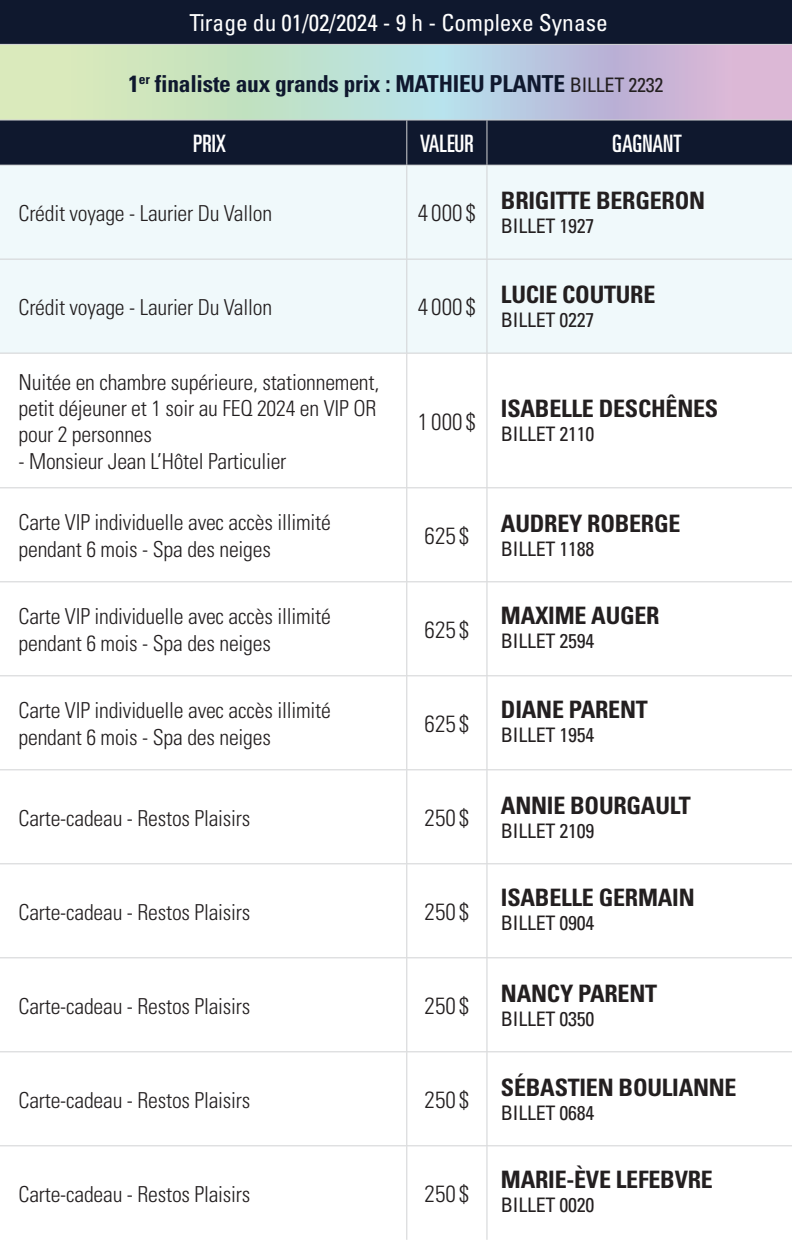
<style>
.page{position:relative;width:792px;height:1240px;background:#fff}
.page>*{position:absolute;margin:0;border:0;box-sizing:border-box;transform-origin:0 0}
.t1{font:700 condensed 24px "Univers";letter-spacing:-.01em;color:#231f20}
.t2{font:ultra-condensed 24px "Univers";color:#fff}
.t3{font:700 condensed 23.4px "Univers";letter-spacing:-.01em;color:#0f182e}
.t4{font:300 condensed 23.4px "Univers";color:#231f20}
.t5{font:condensed 23.4px "Univers";color:#fff}
.t6{font:300 condensed 22px/26.4px "Univers";letter-spacing:-.01em;color:#231f20}
.t7{font:condensed 20px "Univers";letter-spacing:-.01em;color:#231f20}
.s1{font-weight:400;font-size:20px;color:#231f20}
</style>
<div class="page">
<div style="left:0;top:0;width:792px;height:44px;background:#0f182e"></div>
<svg style="left:0;top:45px;width:792px;height:75px;background:#c6d3d0"></svg>
<div style="left:0;top:121px;width:792px;height:44px;background:#0f182e"></div>
<div style="left:0;top:166px;width:792px;height:187px;background:#f0f9fb"></div>
<hr style="left:0;top:165px;width:407px;height:1px;background:#d1d2d4">
<hr style="left:0;top:259px;width:407px;height:1px;background:#d1d2d4">
<hr style="left:0;top:353px;width:407px;height:1px;background:#d1d2d4">
<hr style="left:407px;top:165px;width:80px;height:1px;background:#d1d2d4">
<hr style="left:407px;top:259px;width:80px;height:1px;background:#d1d2d4">
<hr style="left:407px;top:353px;width:80px;height:1px;background:#d1d2d4">
<hr style="left:0;top:487px;width:407px;height:1px;background:#d1d2d4">
<hr style="left:407px;top:487px;width:80px;height:1px;background:#d1d2d4">
<hr style="left:0;top:581px;width:407px;height:1px;background:#d1d2d4">
<hr style="left:0;top:675px;width:407px;height:1px;background:#d1d2d4">
<hr style="left:0;top:769px;width:407px;height:1px;background:#d1d2d4">
<hr style="left:487px;top:487px;width:305px;height:1px;background:#d1d2d4">
<hr style="left:407px;top:581px;width:80px;height:1px;background:#d1d2d4">
<hr style="left:407px;top:675px;width:80px;height:1px;background:#d1d2d4">
<hr style="left:407px;top:769px;width:80px;height:1px;background:#d1d2d4">
<hr style="left:407px;top:863px;width:80px;height:1px;background:#d1d2d4">
<hr style="left:407px;top:957px;width:80px;height:1px;background:#d1d2d4">
<hr style="left:407px;top:1051px;width:80px;height:1px;background:#d1d2d4">
<hr style="left:487px;top:1051px;width:305px;height:1px;background:#d1d2d4">
<hr style="left:407px;top:1145px;width:80px;height:1px;background:#d1d2d4">
<hr style="left:0;top:863px;width:407px;height:1px;background:#d1d2d4">
<hr style="left:0;top:957px;width:407px;height:1px;background:#d1d2d4">
<hr style="left:0;top:1051px;width:407px;height:1px;background:#d1d2d4">
<hr style="left:0;top:1145px;width:407px;height:1px;background:#d1d2d4">
<hr style="left:487px;top:353px;width:305px;height:1px;background:#d1d2d4">
<hr style="left:487px;top:581px;width:305px;height:1px;background:#d1d2d4">
<hr style="left:487px;top:675px;width:305px;height:1px;background:#d1d2d4">
<hr style="left:487px;top:769px;width:305px;height:1px;background:#d1d2d4">
<hr style="left:487px;top:863px;width:305px;height:1px;background:#d1d2d4">
<hr style="left:487px;top:957px;width:305px;height:1px;background:#d1d2d4">
<hr style="left:406px;top:166px;width:1px;height:93px;background:#d1d2d4">
<hr style="left:406px;top:260px;width:1px;height:93px;background:#d1d2d4">
<hr style="left:406px;top:354px;width:1px;height:133px;background:#d1d2d4">
<hr style="left:406px;top:488px;width:1px;height:93px;background:#d1d2d4">
<hr style="left:406px;top:582px;width:1px;height:93px;background:#d1d2d4">
<hr style="left:406px;top:676px;width:1px;height:93px;background:#d1d2d4">
<hr style="left:406px;top:770px;width:1px;height:93px;background:#d1d2d4">
<hr style="left:406px;top:864px;width:1px;height:93px;background:#d1d2d4">
<hr style="left:406px;top:958px;width:1px;height:93px;background:#d1d2d4">
<hr style="left:406px;top:1052px;width:1px;height:93px;background:#d1d2d4">
<hr style="left:406px;top:1146px;width:1px;height:94px;background:#d1d2d4">
<hr style="left:406px;top:120px;width:1px;height:45px;background:#d1d2d4">
<hr style="left:487px;top:120px;width:1px;height:45px;background:#d1d2d4">
<hr style="left:0;top:44px;width:407px;height:1px;background:#d1d2d4">
<hr style="left:407px;top:44px;width:80px;height:1px;background:#d1d2d4">
<hr style="left:487px;top:44px;width:305px;height:1px;background:#d1d2d4">
<hr style="left:0;top:120px;width:407px;height:1px;background:#d1d2d4">
<hr style="left:407px;top:120px;width:80px;height:1px;background:#d1d2d4">
<hr style="left:487px;top:120px;width:305px;height:1px;background:#d1d2d4">
<hr style="left:487px;top:165px;width:305px;height:1px;background:#d1d2d4">
<hr style="left:487px;top:259px;width:305px;height:1px;background:#d1d2d4">
<hr style="left:487px;top:1145px;width:305px;height:1px;background:#d1d2d4">
<hr style="left:487px;top:166px;width:1px;height:93px;background:#d1d2d4">
<hr style="left:487px;top:260px;width:1px;height:93px;background:#d1d2d4">
<hr style="left:487px;top:354px;width:1px;height:133px;background:#d1d2d4">
<hr style="left:487px;top:488px;width:1px;height:93px;background:#d1d2d4">
<hr style="left:487px;top:582px;width:1px;height:93px;background:#d1d2d4">
<hr style="left:487px;top:676px;width:1px;height:93px;background:#d1d2d4">
<hr style="left:487px;top:770px;width:1px;height:93px;background:#d1d2d4">
<hr style="left:487px;top:864px;width:1px;height:93px;background:#d1d2d4">
<hr style="left:487px;top:958px;width:1px;height:93px;background:#d1d2d4">
<hr style="left:487px;top:1052px;width:1px;height:93px;background:#d1d2d4">
<hr style="left:487px;top:1146px;width:1px;height:94px;background:#d1d2d4">
<p class="t5" style="left:189px;top:8px;width:420px">Tirage du 01/02/2024 - 9 h - Complexe Synase</p>
<p class="t3" style="left:129px;top:69px;width:536px">1<sup>er</sup> finaliste aux grands prix : MATHIEU PLANTE <span class="s1">BILLET 2232</span></p>
<p class="t2" style="left:193px;top:130px;width:34px">PRIX</p>
<p class="t2" style="left:420px;top:130px;width:55px">VALEUR</p>
<p class="t2" style="left:612px;top:130px;width:71px">GAGNANT</p>
<p class="t6" style="left:19px;top:200px;width:255px">Crédit voyage - Laurier Du Vallon</p>
<p class="t4" style="left:418px;top:199px;width:59px">4000$</p>
<p class="t6" style="left:19px;top:294px;width:255px">Crédit voyage - Laurier Du Vallon</p>
<p class="t4" style="left:418px;top:293px;width:59px">4000$</p>
<p class="t6" style="left:19px;top:369px;width:362px">Nuitée en chambre supérieure, stationnement, petit déjeuner et 1 soir au FEQ 2024 en VIP OR pour 2 personnes</p>
<p class="t6" style="left:19px;top:448px;width:269px">- Monsieur Jean L’Hôtel Particulier</p>
<p class="t4" style="left:418px;top:407px;width:59px">1000$</p>
<p class="t6" style="left:19px;top:509px;width:314px">Carte VIP individuelle avec accès illimité pendant 6 mois - Spa des neiges</p>
<p class="t4" style="left:425px;top:522px;width:46px">625 $</p>
<p class="t6" style="left:19px;top:603px;width:314px">Carte VIP individuelle avec accès illimité pendant 6 mois - Spa des neiges</p>
<p class="t4" style="left:425px;top:616px;width:46px">625 $</p>
<p class="t6" style="left:19px;top:697px;width:314px">Carte VIP individuelle avec accès illimité pendant 6 mois - Spa des neiges</p>
<p class="t4" style="left:425px;top:710px;width:46px">625 $</p>
<p class="t6" style="left:19px;top:805px;width:233px">Carte-cadeau - Restos Plaisirs</p>
<p class="t4" style="left:425px;top:804px;width:46px">250 $</p>
<p class="t6" style="left:19px;top:899px;width:233px">Carte-cadeau - Restos Plaisirs</p>
<p class="t4" style="left:425px;top:898px;width:46px">250 $</p>
<p class="t6" style="left:19px;top:993px;width:233px">Carte-cadeau - Restos Plaisirs</p>
<p class="t4" style="left:425px;top:992px;width:46px">250 $</p>
<p class="t6" style="left:19px;top:1087px;width:233px">Carte-cadeau - Restos Plaisirs</p>
<p class="t4" style="left:425px;top:1086px;width:46px">250 $</p>
<p class="t6" style="left:19px;top:1181px;width:233px">Carte-cadeau - Restos Plaisirs</p>
<p class="t4" style="left:425px;top:1180px;width:46px">250 $</p>
<p class="t1" style="left:501px;top:186px;width:206px">BRIGITTE BERGERON</p>
<p class="t7" style="left:501px;top:213px;width:95px">BILLET 1927</p>
<p class="t1" style="left:501px;top:280px;width:156px">LUCIE COUTURE</p>
<p class="t7" style="left:501px;top:307px;width:95px">BILLET 0227</p>
<p class="t1" style="left:501px;top:394px;width:219px">ISABELLE DESCHÊNES</p>
<p class="t7" style="left:501px;top:422px;width:95px">BILLET 2110</p>
<p class="t1" style="left:501px;top:508px;width:181px">AUDREY ROBERGE</p>
<p class="t7" style="left:501px;top:536px;width:95px">BILLET 1188</p>
<p class="t1" style="left:501px;top:601px;width:160px">MAXIME AUGER</p>
<p class="t7" style="left:501px;top:628px;width:95px">BILLET 2594</p>
<p class="t1" style="left:501px;top:695px;width:148px">DIANE PARENT</p>
<p class="t7" style="left:501px;top:722px;width:95px">BILLET 1954</p>
<p class="t1" style="left:501px;top:790px;width:191px">ANNIE BOURGAULT</p>
<p class="t7" style="left:501px;top:818px;width:95px">BILLET 2109</p>
<p class="t1" style="left:501px;top:883px;width:195px">ISABELLE GERMAIN</p>
<p class="t7" style="left:501px;top:910px;width:95px">BILLET 0904</p>
<p class="t1" style="left:501px;top:978px;width:158px">NANCY PARENT</p>
<p class="t7" style="left:501px;top:1006px;width:95px">BILLET 0350</p>
<p class="t1" style="left:501px;top:1072px;width:237px">SÉBASTIEN BOULIANNE</p>
<p class="t7" style="left:501px;top:1100px;width:95px">BILLET 0684</p>
<p class="t1" style="left:501px;top:1165px;width:213px">MARIE-ÈVE LEFEBVRE</p>
<p class="t7" style="left:501px;top:1192px;width:95px">BILLET 0020</p>
</div>
